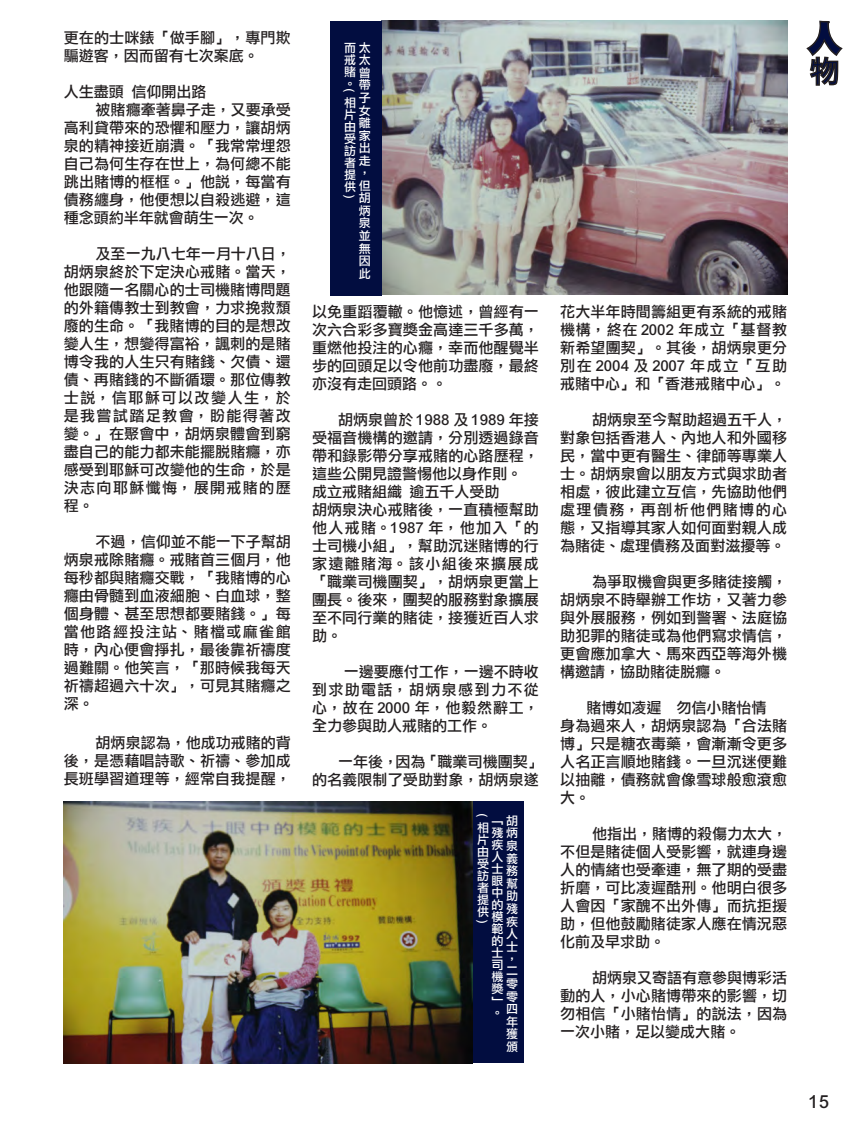
<style>
.page{position:relative;width:851px;height:1127px;background:#fff}
.page>*{position:absolute;margin:0;border:0;box-sizing:border-box;transform-origin:0 0}
.t1{font:36px "DF Hei UB HK BF";color:#020d40}
.t2{font:30px "DF Li Hei Md HK BF";color:#020d40}
.t3{font:18px "DF Li Hei Md HK BF";color:#231f20}
.t4{font:15px/18px "DF Li Hei Md HK BF";letter-spacing:.01em;color:#231f20;text-align:justify}
.t5{font:12px/12px "DF Li Hei Md HK BF";color:#fff;text-align:justify}
</style>
<div class="page">
<div style="left:472px;top:801px;width:51px;height:262px;background:#020d40"></div>
<svg style="left:806px;top:20px;width:37px;height:66px"></svg>
<img style="left:64px;top:801px;width:408px;height:262px">
<img style="left:381px;top:20px;width:406px;height:274px">
<div style="left:330px;top:21px;width:51px;height:275px;background:#020d40"></div>
<p class="t4" style="left:64px;top:29px;width:228px">更在的士咪錶「做手腳」，專門欺騙遊客，因而留有七次案底。</p>
<p class="t4" style="left:64px;top:83px;width:144px">人生盡頭 信仰開出路</p>
<p class="t4" style="left:64px;top:101px;width:228px;text-indent:32px">被賭癮牽著鼻子走，又要承受高利貸帶來的恐懼和壓力，讓胡炳泉的精神接近崩潰。「我常常埋怨自己為何生存在世上，為何總不能跳出賭博的框框。」他說，每當有債務纏身，他便想以自殺逃避，這種念頭約半年就會萌生一次。</p>
<p class="t4" style="left:64px;top:245px;width:228px;text-indent:32px">及至一九八七年一月十八日，胡炳泉終於下定決心戒賭。當天，他跟隨一名關心的士司機賭博問題的外籍傳教士到教會，力求挽救頹廢的生命。「我賭博的目的是想改變人生，想變得富裕，諷刺的是賭博令我的人生只有賭錢、欠債、還債、再賭錢的不斷循環。那位傳教士說，信耶穌可以改變人生，於是我嘗試踏足教會，盼能得著改變。」在聚會中，胡炳泉體會到窮盡自己的能力都未能擺脫賭癮，亦感受到耶穌可改變他的生命，於是決志向耶穌懺悔，展開戒賭的歷程。</p>
<p class="t4" style="left:64px;top:533px;width:228px;text-indent:32px">不過，信仰並不能一下子幫胡炳泉戒除賭癮。戒賭首三個月，他每秒都與賭癮交戰，「我賭博的心癮由骨髓到血液細胞、白血球，整個身體、甚至思想都要賭錢。」每當他路經投注站、賭檔或麻雀館時，內心便會掙扎，最後靠祈禱度過難關。他笑言，「那時候我每天祈禱超過六十次」，可見其賭癮之深。</p>
<p class="t4" style="left:64px;top:734px;width:228px;text-indent:32px">胡炳泉認為，他成功戒賭的背後，是憑藉唱詩歌、祈禱、參加成長班學習道理等，經常自我提醒，</p>
<p class="t5" style="left:344px;top:42px;width:27px">而太戒太賭曾。</p>
<p class="t5" style="left:358px;top:80px;width:13px">帶</p>
<p class="t5" style="left:358px;top:92px;width:13px">子</p>
<p class="t5" style="left:358px;top:105px;width:13px">女</p>
<p class="t5" style="left:358px;top:117px;width:13px">離</p>
<p class="t5" style="left:358px;top:130px;width:13px">家</p>
<p class="t5" style="left:358px;top:143px;width:12px">出</p>
<p class="t5" style="left:358px;top:155px;width:13px">走</p>
<p class="t5" style="left:358px;top:167px;width:8px">，</p>
<p class="t5" style="left:344px;top:180px;width:27px">供但</p>
<p class="t5" style="left:358px;top:192px;width:13px">胡</p>
<p class="t5" style="left:358px;top:205px;width:13px">炳</p>
<p class="t5" style="left:358px;top:218px;width:13px">泉</p>
<p class="t5" style="left:358px;top:230px;width:13px">並</p>
<p class="t5" style="left:358px;top:243px;width:13px">無</p>
<p class="t5" style="left:358px;top:255px;width:13px">因</p>
<p class="t5" style="left:358px;top:268px;width:13px">此</p>
<p class="t5" style="left:356px;top:89px;width:5px;rotate:90deg">(</p>
<p class="t5" style="left:344px;top:97px;width:13px">相片由受訪者提</p>
<p class="t5" style="left:356px;top:195px;width:5px;rotate:90deg">)</p>
<p class="t4" style="left:312px;top:303px;width:228px">以免重蹈覆轍。他憶述，曾經有一次六合彩多寶獎金高達三千多萬，重燃他投注的心癮，幸而他醒覺半步的回頭足以令他前功盡廢，最終亦沒有走回頭路。。</p>
<p class="t4" style="left:312px;top:411px;width:228px;text-indent:26px">胡炳泉曾於 1988 及 1989 年接受福音機構的邀請，分別透過錄音帶和錄影帶分享戒賭的心路歷程，這些公開見證警惕他以身作則。</p>
<p class="t4" style="left:312px;top:483px;width:189px">成立戒賭組織 逾五千人受助</p>
<p class="t4" style="left:312px;top:501px;width:228px">胡炳泉決心戒賭後，一直積極幫助他人戒賭。1987 年，他加入「的士司機小組」，幫助沉迷賭博的行家遠離賭海。該小組後來擴展成「職業司機團契」，胡炳泉更當上團長。後來，團契的服務對象擴展至不同行業的賭徒，接獲近百人求助。</p>
<p class="t4" style="left:312px;top:663px;width:228px;text-indent:32px">一邊要應付工作，一邊不時收到求助電話，胡炳泉感到力不從心，故在 2000 年，他毅然辭工，全力參與助人戒賭的工作。</p>
<p class="t4" style="left:312px;top:753px;width:232px;text-align:right">一年後，因為「職業司機團契」<br>的名義限制了受助對象，胡炳泉遂</p>
<p class="t5" style="left:488px;top:814px;width:5px;rotate:90deg">(</p>
<p class="t5" style="left:491px;top:815px;width:27px;text-align:left">「胡殘炳疾泉人士眼<br>中<br>的<br>模範<br>的<br>士<br>司<br>機獎」<br>。</p>
<p class="t5" style="left:477px;top:822px;width:13px">相片由受訪者提供</p>
<p class="t5" style="left:488px;top:920px;width:5px;rotate:90deg">)</p>
<p class="t5" style="left:506px;top:852px;width:13px;line-height:12.6px;text-align:left">義務幫助殘疾人士，二零零四年獲頒</p>
<p class="t1" style="left:806px;top:20px;width:37px">人</p>
<p class="t2" style="left:809px;top:56px;width:30px">物</p>
<p class="t4" style="left:560px;top:303px;width:228px">花大半年時間籌組更有系統的戒賭機構，終在 2002 年成立「基督教新希望團契」。其後，胡炳泉更分別在 2004 及 2007 年成立「互助戒賭中心」和「香港戒賭中心」。</p>
<p class="t4" style="left:560px;top:411px;width:228px;text-indent:32px">胡炳泉至今幫助超過五千人，對象包括香港人、內地人和外國移民，當中更有醫生、律師等專業人士。胡炳泉會以朋友方式與求助者相處，彼此建立互信，先協助他們處理債務，再剖析他們賭博的心態，又指導其家人如何面對親人成為賭徒、處理債務及面對滋擾等。</p>
<p class="t4" style="left:560px;top:573px;width:228px;text-indent:32px">為爭取機會與更多賭徒接觸，胡炳泉不時舉辦工作坊，又著力參與外展服務，例如到警署、法庭協助犯罪的賭徒或為他們寫求情信，更會應加拿大、馬來西亞等海外機構邀請，協助賭徒脫癮。</p>
<p class="t4" style="left:586px;top:699px;width:181px">賭博如凌遲　勿信小賭怡情</p>
<p class="t4" style="left:560px;top:717px;width:228px">身為過來人，胡炳泉認為「合法賭博」只是糖衣毒藥，會漸漸令更多人名正言順地賭錢。一旦沉迷便難以抽離，債務就會像雪球般愈滾愈大。</p>
<p class="t4" style="left:560px;top:825px;width:228px;text-indent:32px">他指出，賭博的殺傷力太大，不但是賭徒個人受影響，就連身邊人的情緒也受牽連，無了期的受盡折磨，可比凌遲酷刑。他明白很多人會因「家醜不出外傳」而抗拒援助，但他鼓勵賭徒家人應在情況惡化前及早求助。</p>
<p class="t4" style="left:560px;top:969px;width:228px;text-indent:32px">胡炳泉又寄語有意參與博彩活動的人，小心賭博帶來的影響，切勿相信「小賭怡情」的說法，因為一次小賭，足以變成大賭。</p>
<p class="t3" style="left:809px;top:1093px;width:21px">15</p>
</div>
